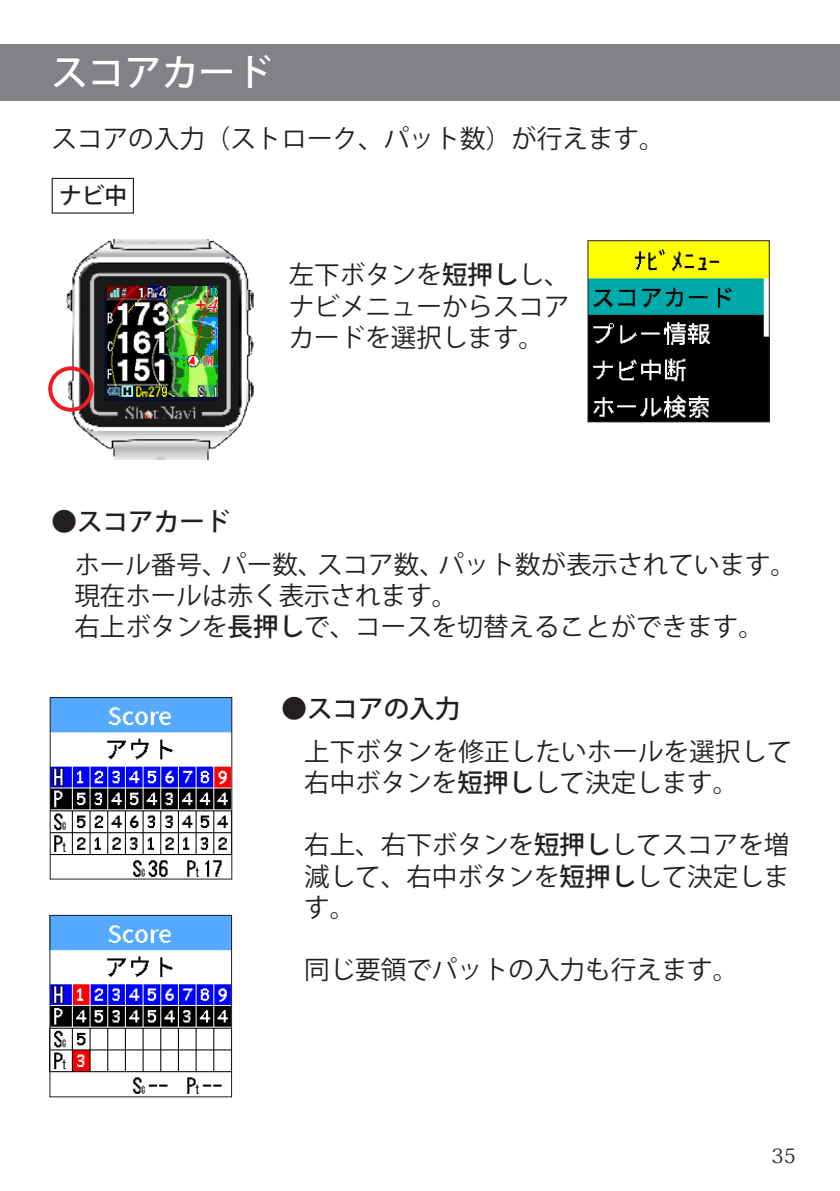
<style>
.page{position:relative;width:840px;height:1191px;background:#fff}
.page>*{position:absolute;margin:0;border:0;box-sizing:border-box;transform-origin:0 0}
.t1{font:500 36.8px "Koz Go Pro";color:#fff}
.t2{font:25.6px/31.2px "Koz Go Pro";color:#231f20;text-align:justify}
.t3{font:500 25.6px "Koz Go Pro";color:#231f20}
.t4{font:500 22.8px "Koz Go Pro";color:#231f20}
.t5{font:20px "Koz Min Pro";color:#231f20}
.s1{font-weight:500}
</style>
<div class="page">
<div style="left:0;top:44px;width:839px;height:57px;background:#808285"></div>
<img style="left:589px;top:242px;width:178px;height:178px">
<div style="left:587px;top:240px;width:182px;height:182px;border:1px solid #231f20"></div>
<svg style="left:51px;top:177px;width:83px;height:37px"></svg>
<img style="left:64px;top:239px;width:190px;height:221px">
<div style="left:48px;top:366px;width:46px;height:46px;border:4px solid #ee1d23;border-radius:50%"></div>
<img style="left:52px;top:699px;width:178px;height:178px">
<div style="left:50px;top:697px;width:182px;height:182px;border:1px solid #231f20"></div>
<img style="left:52px;top:917px;width:178px;height:177px">
<div style="left:50px;top:915px;width:182px;height:182px;border:1px solid #231f20"></div>
<img style="left:108px;top:287px;width:110px;height:110px">
<h1 class="t1" style="left:51px;top:49px;width:223px">スコアカード</h1>
<p class="t2" style="left:52px;top:124px;width:614px">スコアの入力（ストローク、パット数）が行えます。</p>
<p class="t4" style="left:59px;top:181px;width:70px">ナビ中</p>
<p class="t2" style="left:288px;top:260px;width:282px">左下ボタンを<span class="s1">短押し</span>し、ナビメニューからスコアカードを選択します。</p>
<p class="t3" style="left:52px;top:505px;width:180px">●スコアカード</p>
<p class="t2" style="left:74px;top:549px;width:723px;text-align:left">ホール番号、パー数、スコア数、パット数が表示されています。現在ホールは赤く表示されます。<br>右上ボタンを<span class="s1">長押し</span>で、コースを切替えることができます。</p>
<p class="t3" style="left:281px;top:692px;width:180px">●スコアの入力</p>
<p class="t2" style="left:304px;top:736px;width:489px">上下ボタンを修正したいホールを選択して右中ボタンを<span class="s1">短押し</span>して決定します。</p>
<p class="t2" style="left:304px;top:830px;width:486px">右上、右下ボタンを<span class="s1">短押し</span>してスコアを増減して、右中ボタンを<span class="s1">短押し</span>して決定します。</p>
<p class="t2" style="left:304px;top:955px;width:435px">同じ要領でパットの入力も行えます。</p>
<p class="t5" style="left:771px;top:1141px;width:26px">35</p>
</div>
